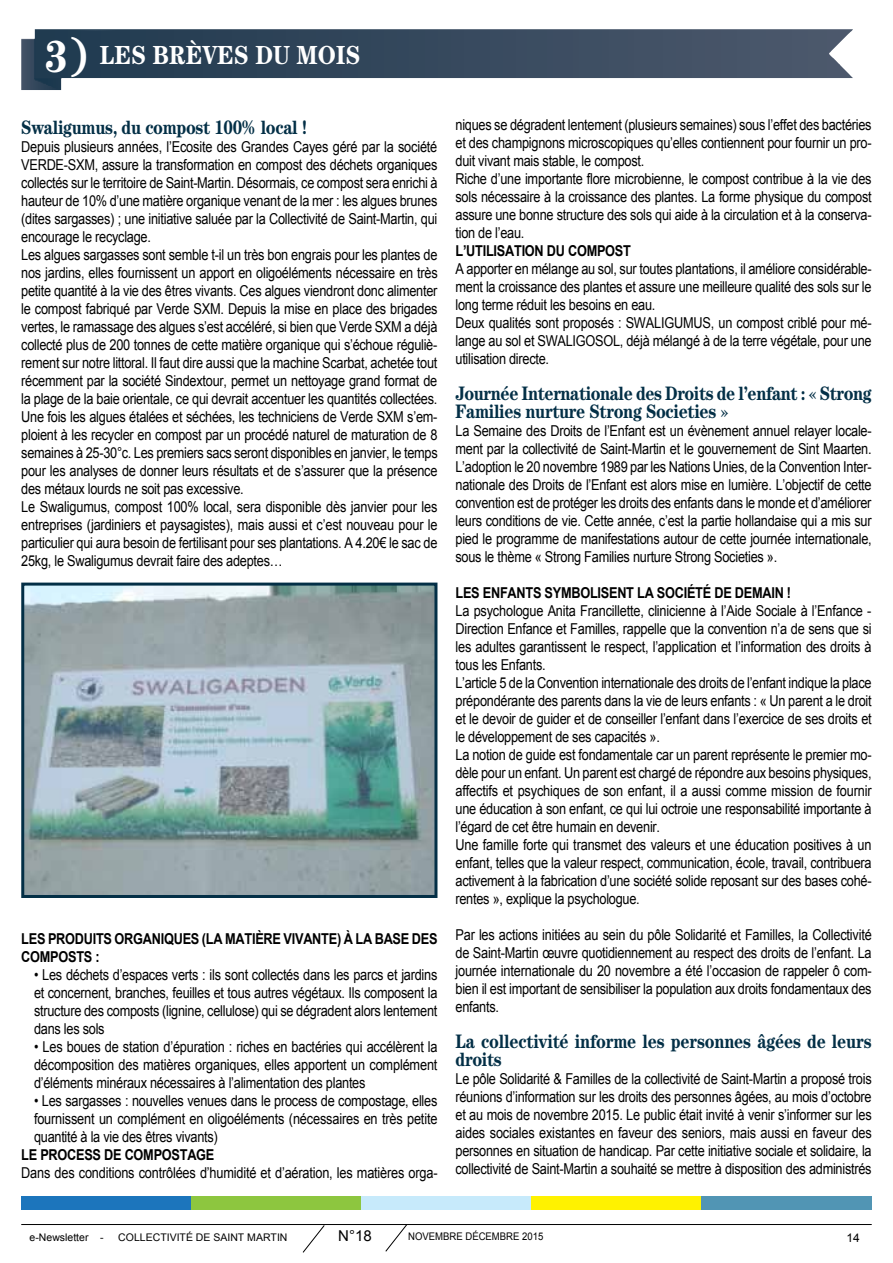
<style>
.page{position:relative;width:893px;height:1263px;background:#fff}
.page>*{position:absolute;margin:0;border:0;box-sizing:border-box;transform-origin:0 0}
.t1{font:700 26.25px "Century";color:#fff;scale:.89 1}
.t2{font:700 19.5px/18px "Century";letter-spacing:-.02em;color:#032f46;scale:.85 1}
.t3{font:15px/18px "Arial";letter-spacing:-.02em;color:#000;text-align:justify;scale:.85 1}
.t4{font:700 15px "Arial";letter-spacing:-.02em;color:#000;scale:.85 1}
.t5{font:15px "Arial";letter-spacing:-.02em;color:#000}
.t6{font:12px "Arial";color:#000}
.t7{font:10.5px "Arial";color:#000}
.t8{font:10.5px "Arial";color:#000;scale:.91 1}
.s1{font-size:45px}
</style>
<div class="page">
<img style="left:25px;top:587px;width:408px;height:307px">
<div style="left:21px;top:583px;width:416px;height:315px;border:3px solid #032f46"></div>
<div style="left:21px;top:1196px;width:170px;height:13px;background:#1c75bc"></div>
<div style="left:191px;top:1196px;width:170px;height:13px;background:#8dc63f"></div>
<div style="left:361px;top:1196px;width:171px;height:13px;background:#c7eafb"></div>
<div style="left:532px;top:1196px;width:170px;height:13px;background:#fff200"></div>
<div style="left:702px;top:1196px;width:170px;height:13px;background:#5195b4"></div>
<img style="left:21px;top:29px;width:832px;height:61px">
<hr style="left:21px;top:1224px;width:851px;height:1px;background:#000">
<svg style="left:302px;top:1225px;width:23px;height:28px"></svg>
<svg style="left:385px;top:1225px;width:22px;height:27px"></svg>
<h1 class="t1" style="left:45px;top:39px;width:352px"><span class="s1">3)</span> les brèves du mois</h1>
<h2 class="t2" style="left:21px;top:118px;width:338px">Swaligumus, du compost 100% local !</h2>
<p class="t3" style="left:21px;top:138px;width:491px;text-align:left">Depuis plusieurs années, l’Ecosite des Grandes Cayes géré par la société VERDE-SXM , assure la transformation en compost des déchets organiques collectés sur le territoire de Saint-Martin. Désormais, ce compost sera enrichi à hauteur de 10% d’une matière organique venant de la mer : les algues brunes (dites sargasses) ; une initiative saluée par la Collectivité de Saint-Martin, qui encourage le recyclage.<br>Les algues sargasses sont semble t-il un très bon engrais pour les plantes de nos jardins, elles fournissent un apport en oligoéléments nécessaire en très petite quantité à la vie des êtres vivants. Ces algues viendront donc alimenter le compost fabriqué par Verde SXM . Depuis la mise en place des brigades vertes, le ramassage des algues s’est accéléré, si bien que Verde SXM a déjà collecté plus de 200 tonnes de cette matière organique qui s’échoue réguliè&shy;rement sur notre littoral. I l faut dire aussi que la machine Scarbat, achetée tout récemment par la société Sindextour, permet un nettoyage grand format de la plage de la baie orientale, ce qui devrait accentuer les quantités collectées.<br>Une fois les algues étalées et séchées, les techniciens de Verde SXM s’em&shy;ploient à les recycler en compost par un procédé naturel de maturation de 8 semaines à 25-30°c. Les premiers sacs seront disponibles en janvier, le temps pour les analyses de donner leurs résultats et de s’assurer que la présence des métaux lourds ne soit pas excessive.<br>Le Swaligumus, compost 100% local, sera disponible dès janvier pour les entreprises (jardiniers et paysagistes), mais aussi et c’est nouveau pour le particulier qui aura besoin de fertilisant pour ses plantations. A 4.20€ le sac de 25kg, le Swaligumus devrait faire des adeptes…</p>
<p class="t4" style="left:21px;top:929px;width:42px">LES PRODUITS</p>
<p class="t4" style="left:115px;top:929px;width:11px">ORGANI</p>
<p class="t4" style="left:164px;top:929px;width:22px">QUES</p>
<p class="t4" style="left:202px;top:929px;width:37px">(LA MATI</p>
<p class="t4" style="left:255px;top:929px;width:44px">ÈRE VIVANTE</p>
<p class="t4" style="left:337px;top:929px;width:56px">) À LA BASE</p>
<p class="t4" style="left:412px;top:929px;width:11px">DES</p>
<p class="t4" style="left:21px;top:947px;width:12px">COMPOSTS</p>
<p class="t4" style="left:95px;top:947px;width:6px">:</p>
<p class="t3" style="left:34px;top:966px;width:476px">• Les déchets d’espaces verts : ils sont collectés dans les parcs et jardins et concernent, branches, feuilles et tous autres végétaux. I ls composent la structure des composts (lignine, cellulose) qui se dégradent alors lentement dans les sols</p>
<p class="t3" style="left:34px;top:1038px;width:476px">• Les boues de station d’épuration : riches en bactéries qui accélèrent la décomposition des matières organiques, elles apportent un complément d’éléments minéraux nécessaires à l’alimentation des plantes</p>
<p class="t3" style="left:34px;top:1092px;width:476px">• Les sargasses : nouvelles venues dans le process de compostage, elles fournissent un complément en oligoéléments (nécessaires en très petite quantité à la vie des êtres vivants)</p>
<p class="t4" style="left:21px;top:1145px;width:34px">LE PROCESS</p>
<p class="t4" style="left:104px;top:1145px;width:36px">DE COMPOSTAGE</p>
<p class="t3" style="left:21px;top:1164px;width:491px">Dans des conditions contrôlées d’humidité et d’aération, les matières orga-</p>
<p class="t3" style="left:455px;top:116px;width:491px;text-align:left">niques se dégradent lentement (plusieurs semaines) sous l’effet des bactéries et des champignons microscopiques qu’elles contiennent pour fournir un pro&shy;duit vivant mais stable, le compost.<br>Riche d’une importante flore microbienne, le compost contribue à la vie des sols nécessaire à la croissance des plantes. La forme physique du compost assure une bonne structure des sols qui aide à la circulation et à la conserva&shy;tion de l’eau.</p>
<p class="t4" style="left:455px;top:241px;width:22px">L’UTILISATION</p>
<p class="t4" style="left:547px;top:241px;width:37px">DU COMPOST</p>
<p class="t3" style="left:455px;top:260px;width:491px;text-align:left">A apporter en mélange au sol, sur toutes plantations, il améliore considérable&shy;ment la croissance des plantes et assure une meilleure qualité des sols sur le long terme réduit les besoins en eau.<br>Deux qualités sont proposés : SWALIG UMUS, un compost criblé pour mé&shy;lange au sol et SWALIGOSOL, déjà mélangé à de la terre végétale, pour une utilisation directe.</p>
<h2 class="t2" style="left:455px;top:384px;width:491px">Journée Internationale des Droits de l’enfant : « Strong<br>Families nurture Strong Societies »</h2>
<p class="t3" style="left:455px;top:422px;width:491px">La Semaine des Droits de l’Enfant est un évènement annuel relayer locale&shy;ment par la collectivité de Saint-Martin et le gouvernement de Sint Maarten.<br>L’adoption le 20 novembre 1989 par les Nations Unies, de la Convention I nter&shy;nationale des Droits de l’Enfant est alors mise en lumière. L’objectif de cette convention est de protéger les droits des enfants dans le monde et d’améliorer leurs conditions de vie. Cette année, c’est la partie hollandaise qui a mis sur pied le programme de manifestations autour de cette journée internationale, sous le thème « Strong Families nurture Strong Societies ».</p>
<p class="t4" style="left:455px;top:583px;width:43px">LES ENFANTS</p>
<p class="t4" style="left:544px;top:583px;width:11px">SYMBOLISENT</p>
<p class="t4" style="left:637px;top:583px;width:34px">LA SOCIÉTÉ</p>
<p class="t4" style="left:714px;top:583px;width:35px">DE DEMAIN</p>
<p class="t4" style="left:787px;top:583px;width:6px">!</p>
<p class="t3" style="left:455px;top:602px;width:491px;text-align:left">La psychologue Anita Francillette, clinicienne à l’Aide Sociale à l’Enfance - Direction Enfance et Familles, rappelle que la convention n’a de sens que si les adultes garantissent le respect, l’application et l’information des droits à tous les Enfants.<br>L’article 5 de la Convention internationale des droits de l’enfant indique la place prépondérante des parents dans la vie de leurs enfants : « Un parent a le droit et le devoir de guider et de conseiller l’enfant dans l’exercice de ses droits et le développement de ses capacités ».<br>La notion de guide est fondamentale car un parent représente le premier mo&shy;dèle pour un enfant. Un parent est chargé de répondre aux besoins physiques, affectifs et psychiques de son enfant, il a aussi comme mission de fournir une éducation à son enfant, ce qui lui octroie une responsabilité importante à l’égard de cet être humain en devenir.<br>Une famille forte qui transmet des valeurs et une éducation positives à un enfant, telles que la valeur respect, communication, école, travail, contribuera activement à la fabrication d’une société solide reposant sur des bases cohé&shy;rentes », explique la psychologue.</p>
<p class="t3" style="left:455px;top:926px;width:491px">Par les actions initiées au sein du pôle Solidarité et Familles, la Collectivité de Saint-Martin œuvre quotidiennement au respect des droits de l’enfant. La journée internationale du 20 novembre a été l’occasion de rappeler ô com&shy;bien il est important de sensibiliser la population aux droits fondamentaux des enfants.</p>
<h2 class="t2" style="left:455px;top:1032px;width:491px">La collectivité informe les personnes âgées de leurs droits</h2>
<p class="t3" style="left:455px;top:1070px;width:491px">Le pôle Solidarité &amp; Familles de la collectivité de Saint-Martin a proposé trois réunions d’information sur les droits des personnes âgées, au mois d’octobre et au mois de novembre 2015. Le public était invité à venir s’informer sur les aides sociales existantes en faveur des seniors, mais aussi en faveur des personnes en situation de handicap. Par cette initiative sociale et solidaire, la collectivité de Saint-Martin a souhaité se mettre à disposition des administrés</p>
<p class="t7" style="left:30px;top:1230px;width:76px">e-Newsletter -</p>
<p class="t7" style="left:118px;top:1230px;width:169px">Collectivité De Saint Martin</p>
<p class="t5" style="left:338px;top:1226px;width:35px">N°18</p>
<p class="t8" style="left:408px;top:1230px;width:150px">novembre décembre 2015</p>
<p class="t6" style="left:847px;top:1230px;width:15px">14</p>
</div>
